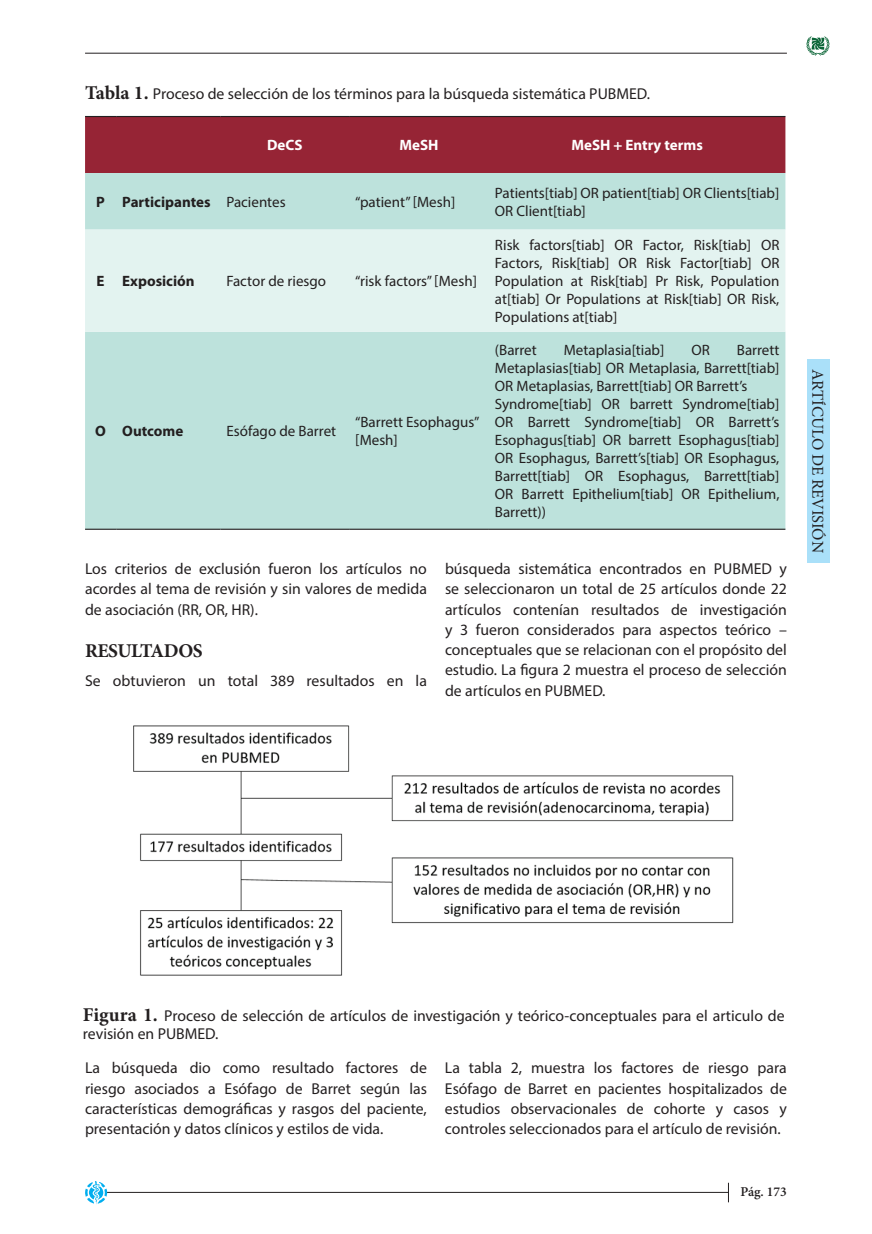
<style>
.page{position:relative;width:872px;height:1234px;background:#fff}
.page>*{position:absolute;margin:0;border:0;box-sizing:border-box;transform-origin:0 0}
.PARRAFO_OK{font:700 19.5px "Minion Pro";letter-spacing:-.025em;color:#231f20}
.t1{font:16.5px "Minion Pro";letter-spacing:-.01em;color:#231f20}
.PARRAFO_OK-2{font:15.75px/20.2px "Myriad Pro";color:#231f20;text-align:justify}
.PARRAFO_6_ABAJO{font:15.75px/20.2px "Myriad Pro";color:#231f20;text-align:justify}
.t2{font:15px/18px "Myriad Pro";color:#231f20;text-align:justify}
.t3{font:700 15px "Myriad Pro";color:#231f20}
.t4{font:700 15px "Myriad Pro";color:#fff}
.t5{font:600 13.5px "Minion Pro";color:#231f20}
.s1{font-family:"Minion Pro";font-weight:700;font-size:19.5px}
</style>
<div class="page">
<div style="left:807px;top:359px;width:22px;height:204px;background:#aae0f9"></div>
<hr style="left:85px;top:53px;width:702px;height:1px;background:#231f20">
<svg style="left:806px;top:36px;width:24px;height:20px"></svg>
<hr style="left:106px;top:1191px;width:623px;height:1px;background:#231f20">
<svg style="left:85px;top:1181px;width:23px;height:23px"></svg>
<svg style="left:728px;top:1182px;width:1px;height:19px"></svg>
<div style="left:85px;top:117px;width:700px;height:56px;background:#962435"></div>
<div style="left:85px;top:173px;width:700px;height:355px;background:#bde2dc"></div>
<div style="left:85px;top:229px;width:700px;height:102px;background:#e3f3f0"></div>
<hr style="left:85px;top:116px;width:31px;height:1px;background:#231f20">
<hr style="left:116px;top:116px;width:104px;height:1px;background:#231f20">
<hr style="left:220px;top:116px;width:129px;height:1px;background:#231f20">
<hr style="left:349px;top:116px;width:140px;height:1px;background:#231f20">
<hr style="left:489px;top:116px;width:296px;height:1px;background:#231f20">
<hr style="left:85px;top:528px;width:31px;height:1px;background:#231f20">
<hr style="left:116px;top:528px;width:104px;height:1px;background:#231f20">
<hr style="left:220px;top:528px;width:129px;height:1px;background:#231f20">
<hr style="left:349px;top:528px;width:140px;height:1px;background:#231f20">
<hr style="left:489px;top:528px;width:296px;height:1px;background:#231f20">
<img style="left:133px;top:725px;width:601px;height:251px">
<p class="PARRAFO_OK-2" style="left:85px;top:84px;width:566px"><span class="s1">Tabla 1.</span> Proceso de selección de los términos para la búsqueda sistemática PUBMED.</p>
<p class="t4" style="left:267px;top:135px;width:37px">DeCS</p>
<p class="t4" style="left:399px;top:135px;width:41px">MeSH</p>
<p class="t4" style="left:571px;top:135px;width:133px">MeSH + Entry terms</p>
<p class="t3" style="left:96px;top:192px;width:10px">P</p>
<p class="t3" style="left:122px;top:192px;width:90px">Participantes</p>
<p class="t2" style="left:226px;top:193px;width:61px">Pacientes</p>
<p class="t2" style="left:355px;top:193px;width:102px">“patient” [Mesh]</p>
<p class="t2" style="left:495px;top:184px;width:286px">Patients[tiab] OR patient[tiab] OR Clients[tiab]<br>OR Client[tiab]</p>
<p class="t3" style="left:97px;top:271px;width:10px">E</p>
<p class="t3" style="left:122px;top:271px;width:74px">Exposición</p>
<p class="t2" style="left:226px;top:272px;width:101px">Factor de riesgo</p>
<p class="t2" style="left:355px;top:272px;width:123px">“risk factors” [Mesh]</p>
<p class="t3" style="left:95px;top:421px;width:12px">O</p>
<p class="t3" style="left:122px;top:421px;width:63px">Outcome</p>
<p class="t2" style="left:226px;top:422px;width:111px">Esófago de Barret</p>
<p class="t2" style="left:355px;top:413px;width:126px">“Barrett Esophagus” [Mesh]</p>
<p class="t2" style="left:495px;top:236px;width:286px">Risk factors[tiab] OR Factor, Risk[tiab] OR Factors, Risk[tiab] OR Risk Factor[tiab] OR Population at Risk[tiab] Pr Risk, Population at[tiab] Or Populations at Risk[tiab] OR Risk, Populations at[tiab]</p>
<p class="t2" style="left:495px;top:341px;width:43px">(Barret</p>
<p class="t2" style="left:564px;top:341px;width:102px">Metaplasia[tiab]</p>
<p class="t2" style="left:691px;top:341px;width:20px">OR</p>
<p class="t2" style="left:495px;top:341px;width:286px;text-indent:242px">Barrett Metaplasias[tiab] OR Metaplasia, Barrett[tiab] OR Metaplasias, Barrett[tiab] OR Barrett’s</p>
<p class="t2" style="left:495px;top:395px;width:286px">Syndrome[tiab] OR barrett Syndrome[tiab] OR Barrett Syndrome[tiab] OR Barrett’s Esophagus[tiab] OR barrett Esophagus[tiab] OR Esophagus, Barrett’s[tiab] OR Esophagus, Barrett[tiab] OR Esophagus, Barrett[tiab] OR Barrett Epithelium[tiab] OR Epithelium, Barrett))</p>
<p class="PARRAFO_6_ABAJO" style="left:85px;top:558px;width:343px">Los criterios de exclusión fueron los artículos no acordes al tema de revisión y sin valores de medida de asociación (RR, OR, HR).</p>
<p class="PARRAFO_OK" style="left:85px;top:636px;width:119px">RESULTADOS</p>
<p class="PARRAFO_OK-2" style="left:85px;top:670px;width:343px">Se obtuvieron un total 389 resultados en la</p>
<p class="PARRAFO_OK-2" style="left:445px;top:558px;width:343px">búsqueda sistemática encontrados en PUBMED y se seleccionaron un total de 25 artículos donde 22 artículos contenían resultados de investigación y 3 fueron considerados para aspectos teórico – conceptuales que se relacionan con el propósito del estudio. La figura 2 muestra el proceso de selección de artículos en PUBMED.</p>
<p class="t1" style="left:829px;top:369px;width:185px;rotate:90deg">ARTÍCULO DE REVISIÓN</p>
<p class="PARRAFO_OK-2" style="left:83px;top:1005px;width:703px;line-height:18.9px"><span class="s1">Figura 1.</span> Proceso de selección de artículos de investigación y teórico-conceptuales para el articulo de revisión en PUBMED.</p>
<p class="PARRAFO_OK-2" style="left:85px;top:1057px;width:343px">La búsqueda dio como resultado factores de riesgo asociados a Esófago de Barret según las características demográficas y rasgos del paciente, presentación y datos clínicos y estilos de vida.</p>
<p class="PARRAFO_OK-2" style="left:445px;top:1057px;width:343px">La tabla 2, muestra los factores de riesgo para Esófago de Barret en pacientes hospitalizados de estudios observacionales de cohorte y casos y controles seleccionados para el artículo de revisión.</p>
<p class="t5" style="left:740px;top:1181px;width:48px">Pág. 173</p>
</div>
